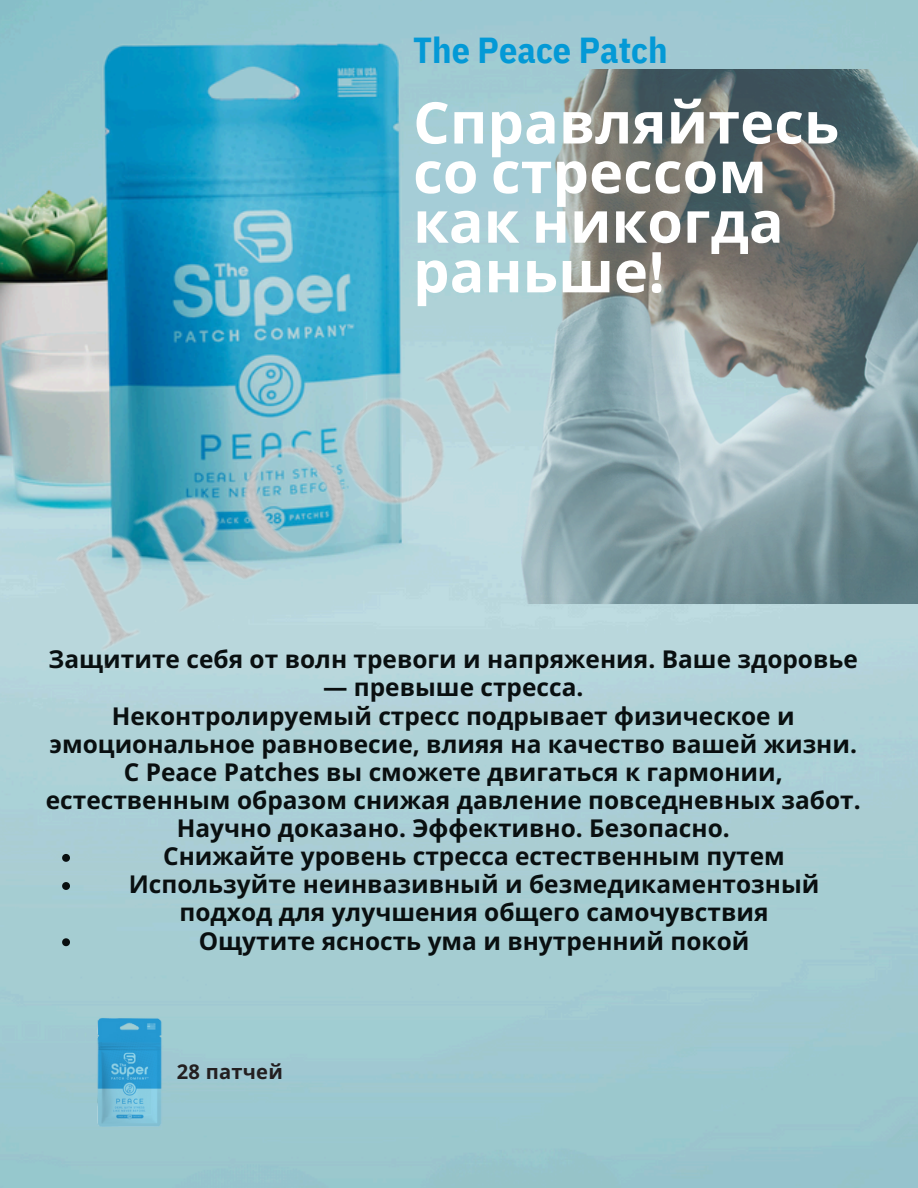
<style>
.page{position:relative;width:918px;height:1188px;background:#fff}
.page>*{position:absolute;margin:0;border:0;box-sizing:border-box;transform-origin:0 0}
.t1{font:700 57.45px/49.7px "Noto Sans";letter-spacing:.005em;color:#fff}
.t2{font:700 36px "IBM Plex Sans Cond";color:#0399d6}
.t3{font:700 24.45px/28.2px "Open Sans";color:#090f10;text-align:center}
.t4{font:700 20.1px "Open Sans";letter-spacing:.015em;color:#231f20}
.s1{font-family:"IBM Plex Sans Cond"}
</style>
<div class="page">
<img style="left:0;top:0;width:918px;height:1188px">
<img style="left:364px;top:70px;width:554px;height:533px">
<img style="left:92px;top:1014px;width:72px;height:117px">
<svg style="left:62px;top:854px;width:8px;height:8px"></svg>
<svg style="left:62px;top:882px;width:8px;height:8px"></svg>
<svg style="left:62px;top:938px;width:8px;height:8px"></svg>
<img style="left:24px;top:224px;width:539px;height:559px">
<p class="t2" style="left:413px;top:27px;width:256px">The Peace Patch</p>
<h2 class="t1" style="left:413px;top:96px;width:428px">Справляйтесь со стрессом как никогда раньше<span class="s1">!</span></h2>
<h1 class="t3" style="left:49px;top:645px;width:811px">Защитите себя от волн тревоги и напряжения. Ваше здоровье</h1>
<h1 class="t3" style="left:46px;top:673px;width:817px">— превыше стресса.<br>Неконтролируемый стресс подрывает физическое и эмоциональное равновесие, влияя на качество вашей жизни.<br>С Peace Patches вы сможете двигаться к гармонии, естественным образом снижая давление повседневных забот.<br>Научно доказано. Эффективно. Безопасно.</h1>
<p class="t3" style="left:163px;top:842px;width:623px">Снижайте уровень стресса естественным путем</p>
<p class="t3" style="left:129px;top:870px;width:692px">Используйте неинвазивный и безмедикаментозный подход для улучшения общего самочувствия</p>
<h3 class="t3" style="left:199px;top:926px;width:552px">Ощутите ясность ума и внутренний покой</h3>
<p class="t4" style="left:177px;top:1058px;width:108px">28 патчей</p>
</div>
